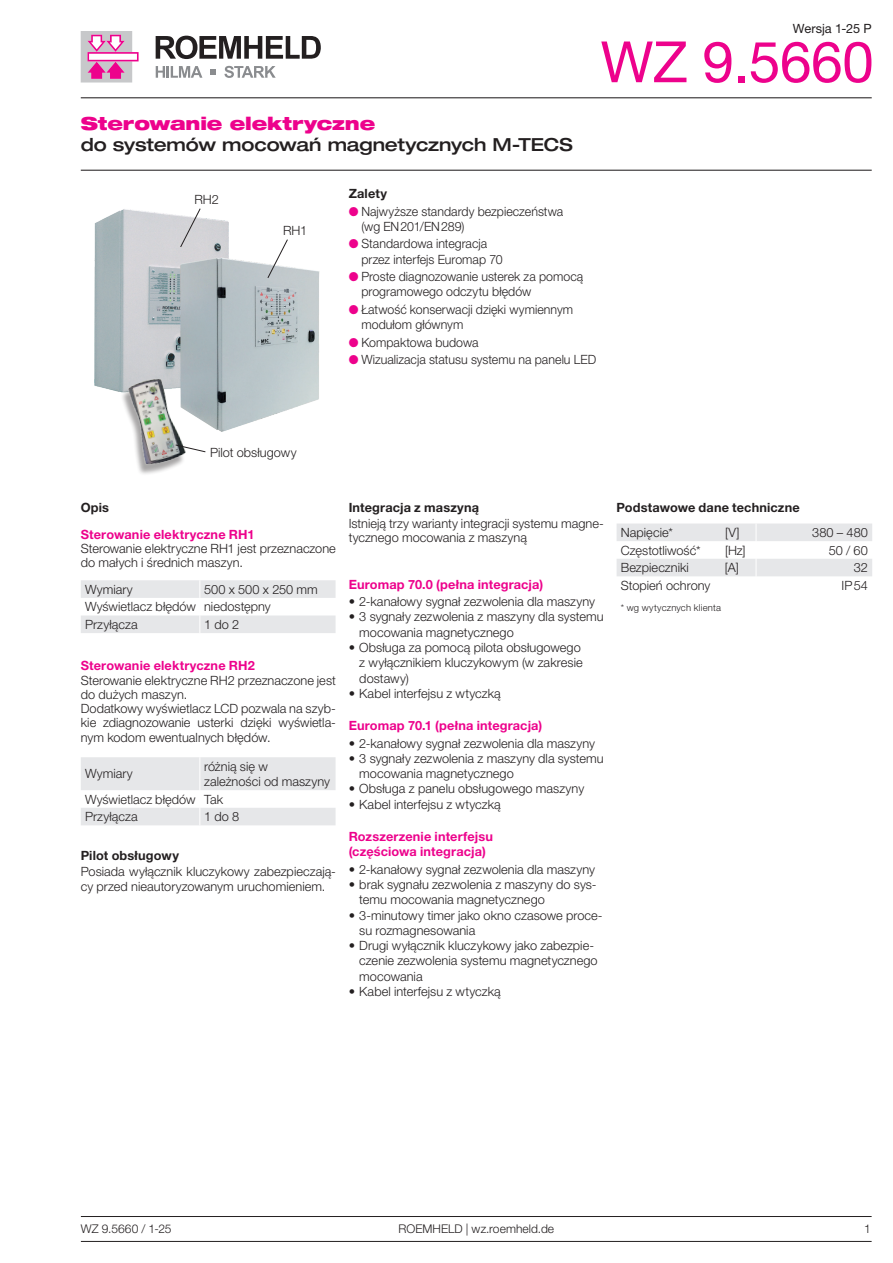
<style>
.page{position:relative;width:893px;height:1263px;background:#fff}
.page>*{position:absolute;margin:0;border:0;box-sizing:border-box;transform-origin:0 0}
.t1{font:57px "Helvetica Neue LT Pro";letter-spacing:-.01em;color:#ed028c}
.t2{font:500 expanded 18px "Helvetica Neue LT Pro";letter-spacing:-.005em;color:#231f20}
.t3{font:900 expanded 18px "Helvetica Neue LT Pro";letter-spacing:-.01em;color:#ed028c}
.t4{font:300 12.75px/15.3px "Helvetica Neue LT Pro";letter-spacing:.005em;color:#231f20}
.t5{font:700 12.75px/15.3px "Helvetica Neue LT Pro";letter-spacing:.01em;color:#ed028c}
.t6{font:700 12.75px "Helvetica Neue LT Pro";letter-spacing:.01em;color:#231f20}
.t7{font:12.75px "Helvetica Neue LT Pro";color:#231f20}
.t8{font:300 12px "Helvetica Neue LT Pro";letter-spacing:.005em;color:#231f20}
.t9{font:300 9.45px "Helvetica Neue LT Pro";letter-spacing:.02em;color:#231f20}
.s1{color:#ed028c}
</style>
<div class="page">
<hr style="left:81px;top:170px;width:791px;height:1px;background:#231f20">
<hr style="left:81px;top:97px;width:791px;height:1px;background:#231f20">
<svg style="left:156px;top:36px;width:165px;height:23px"></svg>
<svg style="left:156px;top:66px;width:46px;height:12px"></svg>
<svg style="left:224px;top:66px;width:52px;height:12px"></svg>
<svg style="left:210px;top:69px;width:6px;height:6px"></svg>
<svg style="left:81px;top:31px;width:58px;height:52px"></svg>
<img style="left:94px;top:209px;width:226px;height:223px">
<img style="left:107px;top:360px;width:98px;height:114px">
<svg style="left:267px;top:239px;width:21px;height:40px"></svg>
<svg style="left:175px;top:444px;width:31px;height:9px"></svg>
<svg style="left:180px;top:208px;width:21px;height:40px"></svg>
<svg style="left:617px;top:523px;width:255px;height:53px"></svg>
<svg style="left:81px;top:580px;width:255px;height:53px"></svg>
<svg style="left:81px;top:757px;width:255px;height:68px"></svg>
<hr style="left:81px;top:1241px;width:791px;height:1px;background:#231f20">
<hr style="left:81px;top:1216px;width:791px;height:1px;background:#231f20">
<p class="t7" style="left:793px;top:20px;width:80px">Wersja 1-25 P</p>
<h1 class="t1" style="left:601px;top:27px;width:275px">WZ 9.5660</h1>
<h2 class="t3" style="left:81px;top:112px;width:296px">Sterowanie elektryczne</h2>
<h2 class="t2" style="left:81px;top:133px;width:493px">do systemów mocowań magnetycznych M-TECS</h2>
<p class="t6" style="left:349px;top:186px;width:40px">Zalety</p>
<p class="t4" style="left:361px;top:203px;width:203px;text-indent:-13px"><span class="s1">●</span> Najwyższe standardy bezpieczeństwa (wg EN201/EN289)</p>
<p class="t4" style="left:361px;top:236px;width:143px;text-indent:-13px"><span class="s1">●</span> Standardowa integracja przez interfejs Euromap 70</p>
<p class="t4" style="left:361px;top:269px;width:223px;text-indent:-13px"><span class="s1">●</span> Proste diagnozowanie usterek za pomocą programowego odczytu błędów</p>
<p class="t4" style="left:361px;top:301px;width:213px;text-indent:-13px"><span class="s1">●</span> Łatwość konserwacji dzięki wymiennym modułom głównym</p>
<p class="t4" style="left:349px;top:334px;width:131px"><span class="s1">●</span> Kompaktowa budowa</p>
<p class="t4" style="left:349px;top:351px;width:249px"><span class="s1">●</span> Wizualizacja statusu systemu na panelu LED</p>
<p class="t4" style="left:194px;top:192px;width:26px">RH2</p>
<p class="t4" style="left:283px;top:223px;width:26px">RH1</p>
<p class="t4" style="left:210px;top:445px;width:88px">Pilot obsługowy</p>
<p class="t6" style="left:81px;top:499px;width:30px">Opis</p>
<p class="t6" style="left:617px;top:499px;width:185px">Podstawowe dane techniczne</p>
<p class="t4" style="left:621px;top:524px;width:54px">Napięcie*</p>
<p class="t4" style="left:725px;top:524px;width:16px">[V]</p>
<p class="t4" style="left:812px;top:524px;width:57px">380 – 480</p>
<p class="t4" style="left:621px;top:542px;width:81px">Częstotliwość*</p>
<p class="t4" style="left:725px;top:542px;width:22px">[Hz]</p>
<p class="t4" style="left:829px;top:542px;width:41px">50 / 60</p>
<p class="t4" style="left:621px;top:560px;width:70px">Bezpieczniki</p>
<p class="t4" style="left:725px;top:560px;width:15px">[A]</p>
<p class="t4" style="left:854px;top:560px;width:16px">32</p>
<p class="t4" style="left:85px;top:581px;width:49px">Wymiary</p>
<p class="t4" style="left:621px;top:577px;width:91px">Stopień ochrony</p>
<p class="t4" style="left:842px;top:577px;width:28px">IP54</p>
<p class="t6" style="left:349px;top:499px;width:132px">Integracja z maszyną</p>
<p class="t4" style="left:349px;top:516px;width:257px;line-height:14.2px">Istnieją trzy warianty integracji systemu magne&shy;tycznego mocowania z maszyną</p>
<p class="t5" style="left:81px;top:526px;width:175px">Sterowanie elektryczne RH1</p>
<p class="t4" style="left:81px;top:541px;width:257px;line-height:14.2px">Sterowanie elektryczne RH1 jest przeznaczone do małych i średnich maszyn.</p>
<p class="t5" style="left:349px;top:576px;width:196px">Euromap 70.0 (pełna integracja)</p>
<p class="t4" style="left:349px;top:594px;width:248px">• 2-kanałowy sygnał zezwolenia dla maszyny</p>
<p class="t4" style="left:359px;top:609px;width:246px;text-indent:-11px">• 3 sygnały zezwolenia z maszyny dla systemu mocowania magnetycznego</p>
<p class="t4" style="left:359px;top:640px;width:225px;text-indent:-11px">• Obsługa za pomocą pilota obsługowego z wyłącznikiem kluczykowym (w zakresie dostawy)</p>
<p class="t4" style="left:349px;top:685px;width:154px">• Kabel interfejsu z wtyczką</p>
<p class="t5" style="left:349px;top:718px;width:195px">Euromap 70.1 (pełna integracja)</p>
<p class="t4" style="left:349px;top:735px;width:248px">• 2-kanałowy sygnał zezwolenia dla maszyny</p>
<p class="t4" style="left:359px;top:750px;width:246px;text-indent:-11px">• 3 sygnały zezwolenia z maszyny dla systemu mocowania magnetycznego</p>
<p class="t4" style="left:349px;top:781px;width:237px">• Obsługa z panelu obsługowego maszyny</p>
<p class="t4" style="left:349px;top:796px;width:154px">• Kabel interfejsu z wtyczką</p>
<p class="t5" style="left:349px;top:828px;width:146px">Rozszerzenie interfejsu (częściowa integracja)</p>
<p class="t4" style="left:349px;top:861px;width:248px">• 2-kanałowy sygnał zezwolenia dla maszyny</p>
<p class="t4" style="left:359px;top:876px;width:239px;text-indent:-11px">• brak sygnału zezwolenia z maszyny do sys&shy;temu mocowania magnetycznego</p>
<p class="t4" style="left:359px;top:907px;width:245px;text-indent:-11px">• 3-minutowy timer jako okno czasowe proce&shy;su rozmagnesowania</p>
<p class="t4" style="left:359px;top:938px;width:240px;text-indent:-11px">• Drugi wyłącznik kluczykowy jako zabezpie&shy;czenie zezwolenia systemu magnetycznego mocowania</p>
<p class="t4" style="left:349px;top:983px;width:154px">• Kabel interfejsu z wtyczką</p>
<p class="t4" style="left:85px;top:580px;width:234px;line-height:17.5px;text-indent:119px">500 x 500 x 250 mm<br>Wyświetlacz błędów niedostępny<br>Przyłącza</p>
<p class="t9" style="left:621px;top:602px;width:102px">* wg wytycznych klienta</p>
<p class="t4" style="left:204px;top:616px;width:37px">1 do 2</p>
<p class="t5" style="left:81px;top:658px;width:176px">Sterowanie elektryczne RH2</p>
<p class="t4" style="left:81px;top:673px;width:257px;line-height:14.2px">Sterowanie elektryczne RH2 przeznaczone jest do dużych maszyn.<br>Dodatkowy wyświetlacz LCD pozwala na szyb&shy;kie zdiagnozowanie usterki dzięki wyświetla&shy;nym kodom ewentualnych błędów.</p>
<p class="t4" style="left:85px;top:766px;width:49px">Wymiary</p>
<p class="t4" style="left:204px;top:758px;width:127px">różnią się w<br>zależności od maszyny</p>
<p class="t4" style="left:85px;top:790px;width:140px;line-height:17.5px">Wyświetlacz błędów Tak<br>Przyłącza</p>
<p class="t4" style="left:204px;top:809px;width:37px">1 do 8</p>
<p class="t6" style="left:81px;top:848px;width:100px">Pilot obsługowy</p>
<p class="t4" style="left:81px;top:864px;width:257px;line-height:14.2px">Posiada wyłącznik kluczykowy zabezpieczają&shy;cy przed nieautoryzowanym uruchomieniem.</p>
<p class="t8" style="left:81px;top:1221px;width:92px">WZ 9.5660 / 1-25</p>
<p class="t8" style="left:398px;top:1221px;width:157px">ROEMHELD | wz.roemheld.de</p>
<p class="t8" style="left:864px;top:1221px;width:8px">1</p>
</div>
